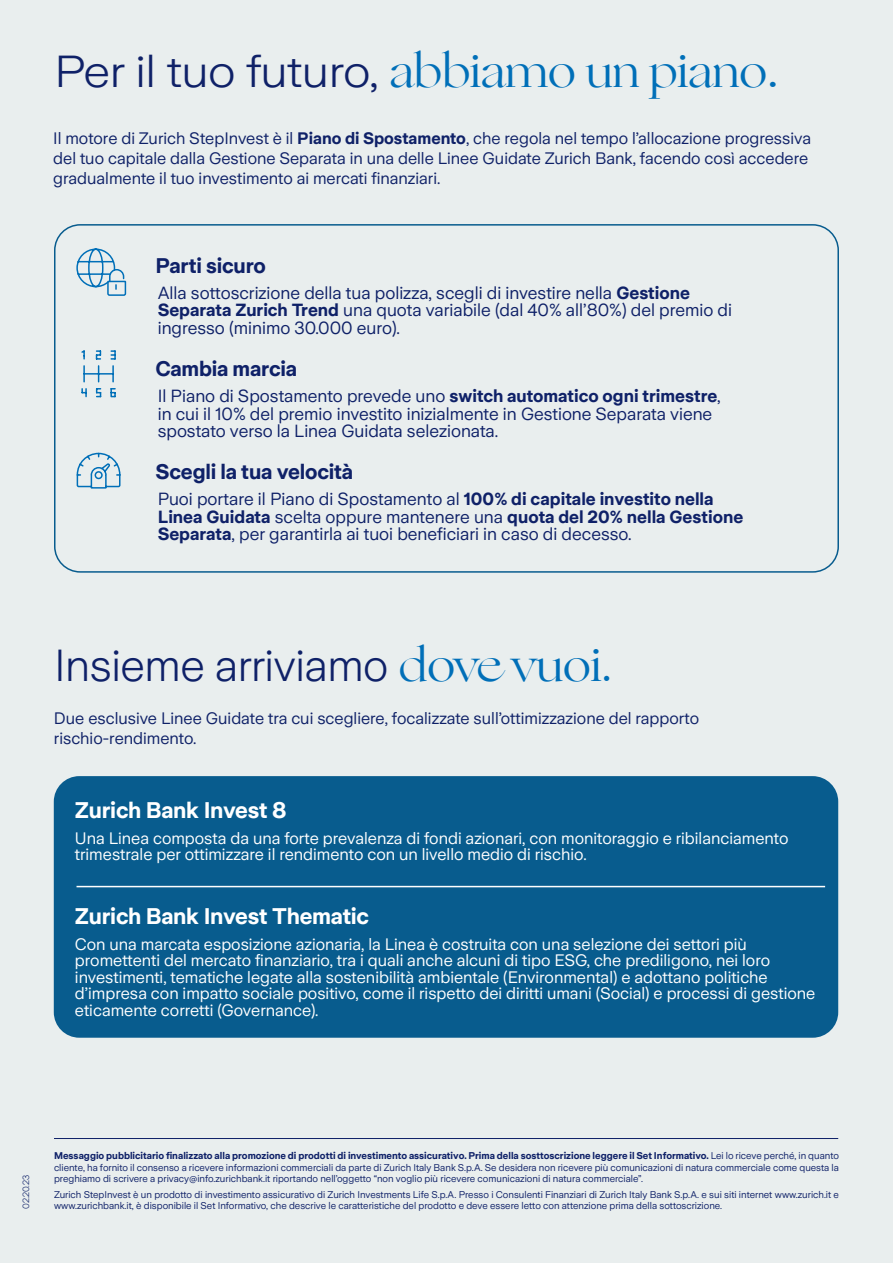
<style>
.page{position:relative;width:893px;height:1263px;background:#e9eeee}
.page>*{position:absolute;margin:0;border:0;box-sizing:border-box;transform-origin:0 0}
.t1{font:300 44.55px "Zurich Sans";letter-spacing:-.01em;color:#0f2168;scale:1.09 1}
.t2{font:300 44.55px "Zurich Sans";letter-spacing:-.01em;color:#0f2168}
.t3{font:700 22.5px "Zurich Sans";letter-spacing:-.01em;color:#fff}
.t4{font:700 21px "Zurich Sans";letter-spacing:-.01em;color:#0f2168}
.t5{font:17.55px/17.5px "Zurich Sans";color:#0f2168}
.t6{font:16.5px/16.5px "Zurich Sans";color:#fff}
.t7{font:16.5px/19.8px "Zurich Sans";color:#0f2168}
.t8{font:9.75px/11.2px "Zurich Sans";color:#0f2168;text-align:justify}
.t9{font:300 9px "Zurich Sans";color:#0f2168}
.s1{font-family:"Ogg";font-weight:400;color:#006fb8}
.s2{font-weight:700}
</style>
<div class="page">
<div style="left:54px;top:224px;width:785px;height:349px;border:2px solid #085c8e;border-radius:26px"></div>
<svg style="left:76px;top:248px;width:51px;height:48px"></svg>
<svg style="left:81px;top:350px;width:35px;height:48px"></svg>
<svg style="left:76px;top:452px;width:45px;height:37px"></svg>
<hr style="left:54px;top:1138px;width:784px;height:1px;background:#0f2168">
<div style="left:54px;top:776px;width:784px;height:262px;background:#085c8e;border-radius:26px"></div>
<hr style="left:77px;top:886px;width:748px;height:1px;background:#fff">
<h1 class="t1" style="left:54px;top:47px;width:667px">Per il tuo futuro, <span class="s1">abbiamo un piano.</span></h1>
<p class="t7" style="left:53px;top:129px;width:759px">Il motore di Zurich StepInvest è il <span class="s2">Piano di Spostamento</span>, che regola nel tempo l’allocazione progressiva del tuo capitale dalla Gestione Separata in una delle Linee Guidate Zurich Bank, facendo così accedere gradualmente il tuo investimento ai mercati finanziari.</p>
<h3 class="t4" style="left:156px;top:254px;width:112px">Parti sicuro</h3>
<h3 class="t5" style="left:158px;top:284px;width:576px">Alla sottoscrizione della tua polizza, scegli di investire nella <span class="s2">Gestione<br>Separata Zurich Trend</span> una quota variabile (dal 40% all’80%) del premio di ingresso (minimo 30.000 euro).</h3>
<h3 class="t4" style="left:156px;top:357px;width:143px">Cambia marcia</h3>
<h3 class="t5" style="left:158px;top:388px;width:565px">Il Piano di Spostamento prevede uno <span class="s2">switch automatico ogni trimestre</span>, in cui il 10% del premio investito inizialmente in Gestione Separata viene spostato verso la Linea Guidata selezionata.</h3>
<h3 class="t4" style="left:156px;top:460px;width:199px">Scegli la tua velocità</h3>
<h3 class="t5" style="left:158px;top:491px;width:587px">Puoi portare il Piano di Spostamento al <span class="s2">100% di capitale investito nella<br>Linea Guidata</span> scelta oppure mantenere una <span class="s2">quota del 20% nella Gestione<br>Separata</span>, per garantirla ai tuoi beneficiari in caso di decesso.</h3>
<h1 class="t2" style="left:54px;top:641px;width:560px">Insieme arriviamo <span class="s1">dove vuoi.</span></h1>
<h3 class="t7" style="left:54px;top:709px;width:647px">Due esclusive Linee Guidate tra cui scegliere, focalizzate sull’ottimizzazione del rapporto rischio-rendimento.</h3>
<h2 class="t3" style="left:75px;top:798px;width:213px">Zurich Bank Invest 8</h2>
<h3 class="t6" style="left:75px;top:830px;width:715px">Una Linea composta da una forte prevalenza di fondi azionari, con monitoraggio e ribilanciamento trimestrale per ottimizzare il rendimento con un livello medio di rischio.</h3>
<h2 class="t3" style="left:75px;top:904px;width:296px">Zurich Bank Invest Thematic</h2>
<p class="t6" style="left:75px;top:936px;width:742px">Con una marcata esposizione azionaria, la Linea è costruita con una selezione dei settori più promettenti del mercato finanziario, tra i quali anche alcuni di tipo ESG, che prediligono, nei loro investimenti, tematiche legate alla sostenibilità ambientale (Environmental) e adottano politiche d’impresa con impatto sociale positivo, come il rispetto dei diritti umani (Social) e processi di gestione eticamente corretti (Governance).</p>
<p class="t9" style="left:21px;top:1209px;width:35px;rotate:-90deg">02.20.23</p>
<p class="t8" style="left:54px;top:1150px;width:786px"><span class="s2">Messaggio pubblicitario finalizzato alla promozione di prodotti di investimento assicurativo. Prima della sosttoscrizione leggere il Set Informativo.</span> Lei lo riceve perché, in quanto cliente, ha fornito il consenso a ricevere informazioni commerciali da parte di Zurich Italy Bank S.p.A. Se desidera non ricevere più comunicazioni di natura commerciale come questa la preghiamo di scrivere a privacy@info.zurichbank.it riportando nell’oggetto “non voglio più ricevere comunicazioni di natura commerciale”.</p>
<p class="t8" style="left:54px;top:1189px;width:786px">Zurich StepInvest è un prodotto di investimento assicurativo di Zurich Investments Life S.p.A. Presso i Consulenti Finanziari di Zurich Italy Bank S.p.A. e sui siti internet www.zurich.it e www.zurichbank.it, è disponibile il Set Informativo, che descrive le caratteristiche del prodotto e deve essere letto con attenzione prima della sottoscrizione.</p>
</div>
